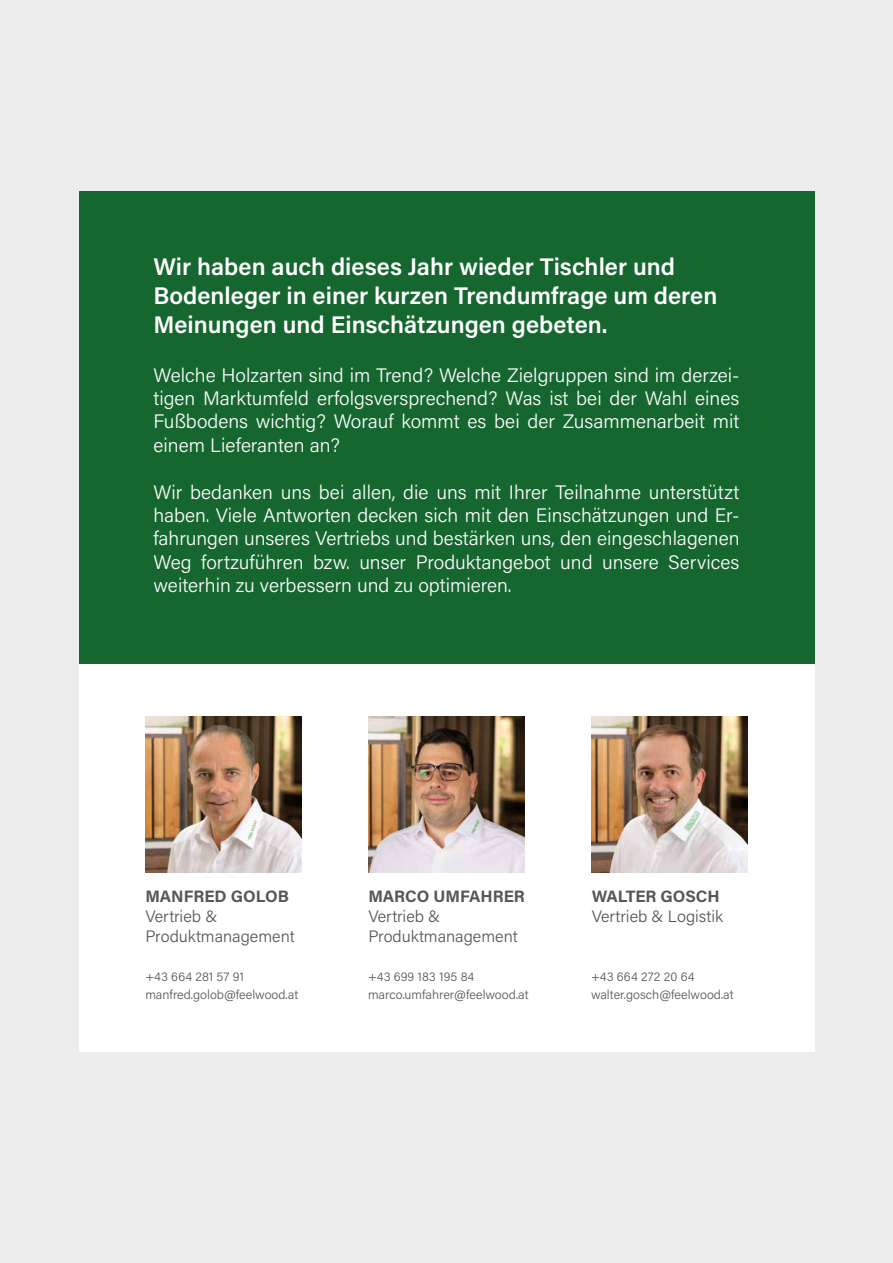
<style>
.page{position:relative;width:893px;height:1263px;background:#ededed}
.page>*{position:absolute;margin:0;border:0;box-sizing:border-box;transform-origin:0 0}
.t1{font:600 24px/28.8px "Acumin Pro";color:#fff}
.t2{font:300 19.5px/23.4px "Acumin Pro";color:#fff;text-align:justify}
.t3{font:300 16.5px/19.8px "Acumin Pro";color:#575756}
.t4{font:700 16.5px "Acumin Pro";color:#575756}
.t5{font:300 12.75px/18px "Acumin Pro";color:#575756}
</style>
<div class="page">
<div style="left:79px;top:194px;width:735px;height:857px;background:#fff"></div>
<div style="left:79px;top:191px;width:735px;height:472px;background:#16672f"></div>
<img style="left:145px;top:717px;width:156px;height:156px">
<img style="left:368px;top:717px;width:156px;height:156px">
<img style="left:592px;top:717px;width:156px;height:156px">
<p class="t1" style="left:153px;top:252px;width:565px">Wir haben auch dieses Jahr wieder Tischler und<br>Bodenleger in einer kurzen Trendumfrage um deren<br>Meinungen und Einschätzungen gebeten.</p>
<p class="t2" style="left:153px;top:362px;width:587px">Welche Holzarten sind im Trend? Welche Zielgruppen sind im derzei&shy;tigen Marktumfeld erfolgsversprechend? Was ist bei der Wahl eines Fußbodens wichtig? Worauf kommt es bei der Zusammenarbeit mit einem Lieferanten an?</p>
<p class="t2" style="left:153px;top:479px;width:588px">Wir bedanken uns bei allen, die uns mit Ihrer Teilnahme unterstützt haben. Viele Antworten decken sich mit den Einschätzungen und Er&shy;fahrungen unseres Vertriebs und bestärken uns, den eingeschlagenen Weg fortzuführen bzw. unser Produktangebot und unsere Services weiterhin zu verbessern und zu optimieren.</p>
<p class="t4" style="left:145px;top:884px;width:145px">MANFRED GOLOB</p>
<p class="t3" style="left:145px;top:905px;width:151px">Vertrieb &amp;<br>Produktmanagement</p>
<p class="t5" style="left:145px;top:967px;width:154px">+43 664 281 57 91 manfred.golob@feelwood.at</p>
<p class="t4" style="left:368px;top:884px;width:158px">MARCO UMFAHRER</p>
<p class="t3" style="left:368px;top:905px;width:151px">Vertrieb &amp;<br>Produktmanagement</p>
<p class="t5" style="left:368px;top:967px;width:162px">+43 699 183 195 84 marco.umfahrer@feelwood.at</p>
<p class="t4" style="left:592px;top:884px;width:129px">WALTER GOSCH</p>
<p class="t3" style="left:592px;top:905px;width:133px">Vertrieb &amp; Logistik</p>
<p class="t5" style="left:591px;top:967px;width:144px">+43 664 272 20 64 walter.gosch@feelwood.at</p>
</div>
